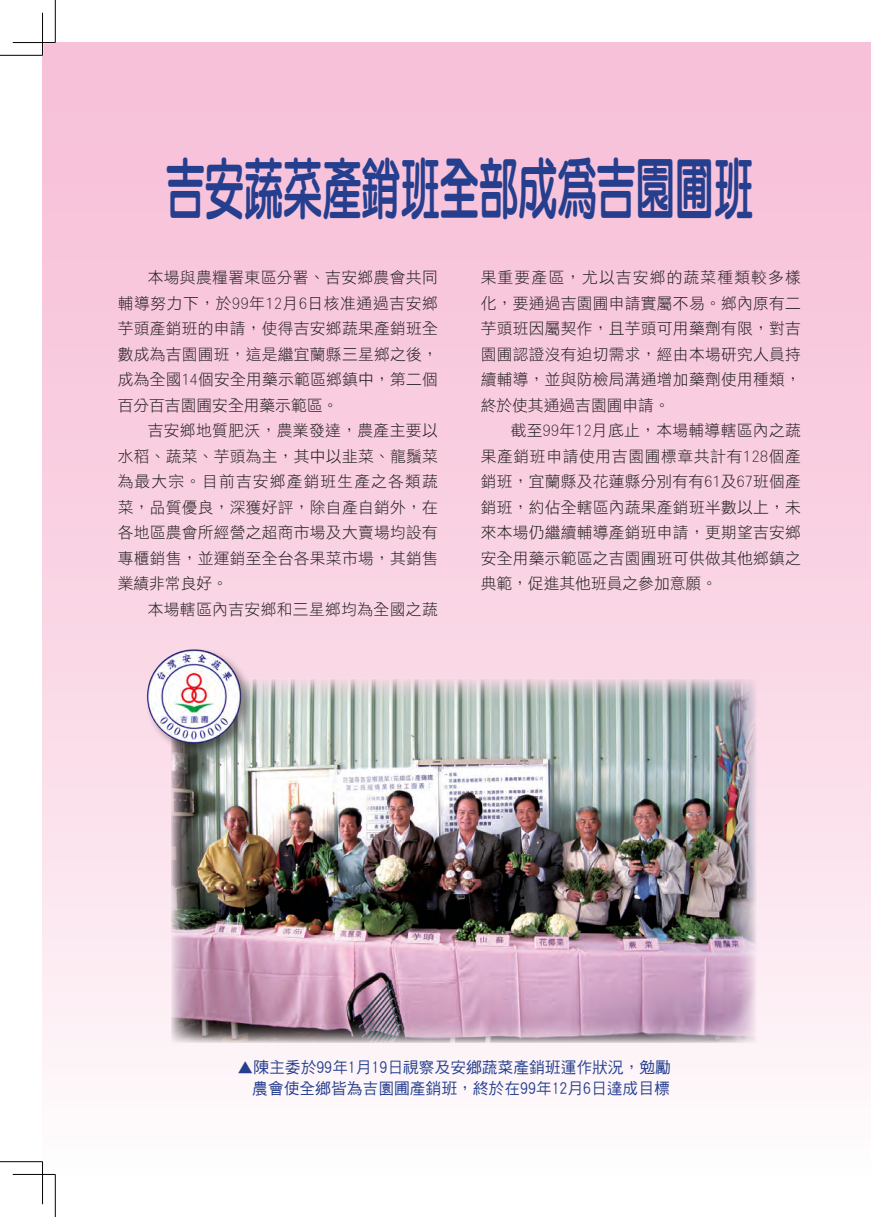
<style>
.page{position:relative;width:871px;height:1217px;background:#fff}
.page>*{position:absolute;margin:0;border:0;box-sizing:border-box;transform-origin:0 0}
.t1{font:65.25px "DF Li Yuan W7 WIN BF";color:#253f8e;scale:.6 1}
.t2{font:15.75px/25.5px "DF Hei Lt HK BF";letter-spacing:.015em;color:#231f20;text-align:justify}
.t3{font:15.75px/21px "DF Hei W5 WIN BF";color:#253f8e;text-align:right}
</style>
<div class="page">
<div style="left:43px;top:43px;width:828px;height:1131px;background:linear-gradient(to bottom,#f6bad4,#fef7fa)"></div>
<img style="left:171px;top:679px;width:585px;height:363px">
<div style="left:145px;top:647px;width:119px;height:118px;background:#231f20;opacity:.5"></div>
<img style="left:146px;top:648px;width:96px;height:96px">
<hr style="left:0;top:55px;width:43px;height:1px;background:#000">
<hr style="left:0;top:1161px;width:43px;height:1px;background:#000">
<hr style="left:55px;top:0;width:1px;height:43px;background:#000">
<hr style="left:55px;top:1174px;width:1px;height:42px;background:#000">
<hr style="left:870px;top:0;width:1px;height:43px;background:#000">
<hr style="left:870px;top:1174px;width:1px;height:42px;background:#000">
<hr style="left:13px;top:42px;width:42px;height:1px;background:#000">
<hr style="left:13px;top:1173px;width:42px;height:1px;background:#000">
<hr style="left:42px;top:13px;width:1px;height:42px;background:#000">
<hr style="left:42px;top:1161px;width:1px;height:42px;background:#000">
<hr style="left:870px;top:13px;width:1px;height:42px;background:#000">
<hr style="left:870px;top:1161px;width:1px;height:42px;background:#000">
<h1 class="t1" style="left:166px;top:155px;width:980px">吉安蔬菜產銷班全部成為吉園圃班</h1>
<p class="t2" style="left:118px;top:264px;width:322px;text-indent:30px">本場與農糧署東區分署、吉安鄉農會共同輔導努力下，於99年12月6日核准通過吉安鄉芋頭產銷班的申請，使得吉安鄉蔬果產銷班全數成為吉園圃班，這是繼宜蘭縣三星鄉之後，成為全國14個安全用藥示範區鄉鎮中，第二個百分百吉園圃安全用藥示範區。</p>
<p class="t2" style="left:118px;top:417px;width:322px;text-indent:30px">吉安鄉地質肥沃，農業發達，農產主要以水稻、蔬菜、芋頭為主，其中以韭菜、龍鬚菜為最大宗。目前吉安鄉產銷班生產之各類蔬菜，品質優良，深獲好評，除自產自銷外，在各地區農會所經營之超商市場及大賣場均設有專櫃銷售，並運銷至全台各果菜市場，其銷售業績非常良好。</p>
<p class="t2" style="left:148px;top:596px;width:291px">本場轄區內吉安鄉和三星鄉均為全國之蔬</p>
<p class="t2" style="left:480px;top:264px;width:322px">果重要產區，尤以吉安鄉的蔬菜種類較多樣化，要通過吉園圃申請實屬不易。鄉內原有二芋頭班因屬契作，且芋頭可用藥劑有限，對吉園圃認證沒有迫切需求，經由本場研究人員持續輔導，並與防檢局溝通增加藥劑使用種類，終於使其通過吉園圃申請。</p>
<p class="t2" style="left:480px;top:417px;width:322px;text-indent:30px">截至99年12月底止，本場輔導轄區內之蔬果產銷班申請使用吉園圃標章共計有128個產銷班，宜蘭縣及花蓮縣分別有有61及67班個產銷班，約佔全轄區內蔬果產銷班半數以上，未來本場仍繼續輔導產銷班申請，更期望吉安鄉安全用藥示範區之吉園圃班可供做其他鄉鎮之典範，促進其他班員之參加意願。</p>
<p class="t3" style="left:238px;top:1056px;width:435px">▲陳主委於99年1月19日視察及安鄉蔬菜產銷班運作狀況，勉勵農會使全鄉皆為吉園圃產銷班，終於在99年12月6日達成目標</p>
</div>
